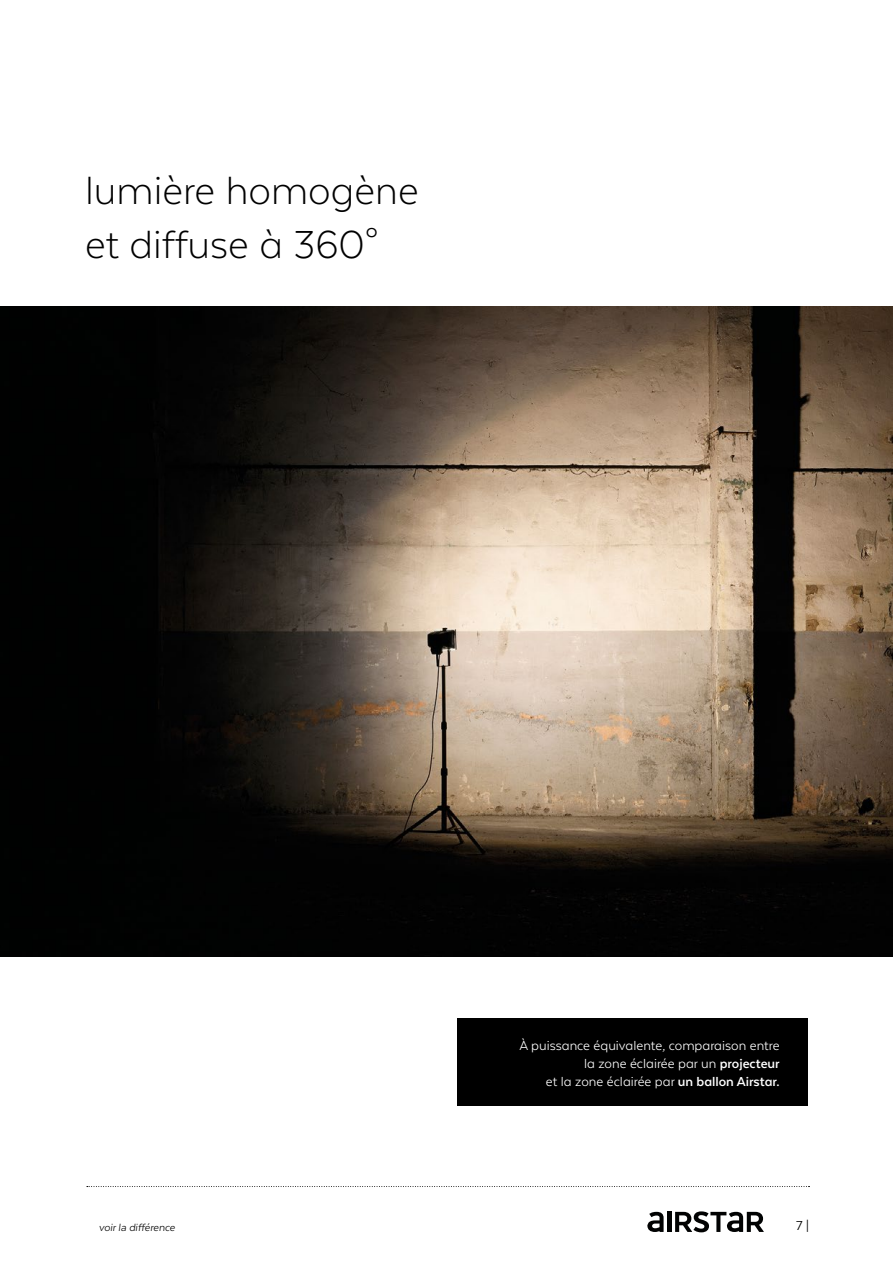
<style>
.page{position:relative;width:893px;height:1263px;background:#fff}
.page>*{position:absolute;margin:0;border:0;box-sizing:border-box;transform-origin:0 0}
.t1{font:300 45px/54px "Texta Alt";color:#000}
.t2{font:15px/18px "Texta Alt";color:#fff;text-align:right}
.t3{font:15px "Texta Alt";color:#000}
.t4{font:italic 12px "Texta Alt";color:#000}
.s1{font-weight:700}
</style>
<div class="page">
<div style="left:458px;top:1018px;width:350px;height:88px;background:#000"></div>
<img style="left:0;top:306px;width:893px;height:651px">
<hr style="left:667px;top:1212px;width:4px;height:20px;background:#010202">
<svg style="left:675px;top:1211px;width:89px;height:21px"></svg>
<svg style="left:647px;top:1212px;width:17px;height:20px"></svg>
<svg style="left:87px;top:1186px;width:722px;height:1px"></svg>
<h1 class="t1" style="left:85px;top:163px;width:335px">lumière homogène et diffuse à 360°</h1>
<p class="t2" style="left:519px;top:1036px;width:262px">À puissance équivalente, comparaison entre la zone éclairée par un <span class="s1">projecteur<br></span>et la zone éclairée par <span class="s1">un ballon Airstar.</span></p>
<p class="t4" style="left:99px;top:1221px;width:78px">voir la différence</p>
<p class="t3" style="left:796px;top:1217px;width:14px">7 |</p>
</div>
